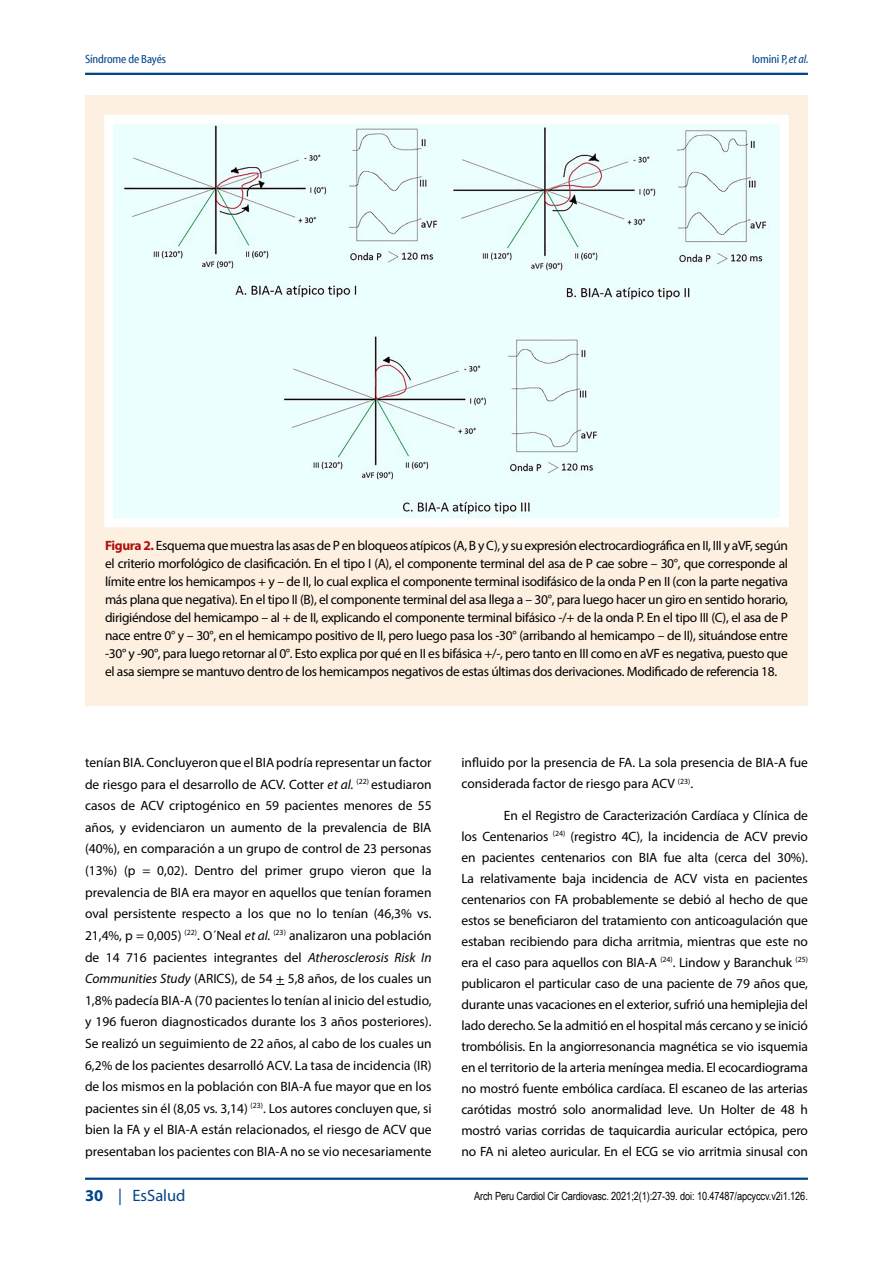
<style>
.page{position:relative;width:893px;height:1263px;background:#fff}
.page>*{position:absolute;margin:0;border:0;box-sizing:border-box;transform-origin:0 0}
.t1{font:16.5px "Myriad Pro";color:#048}
.t2{font:700 16.5px "Myriad Pro";color:#048}
.t3{font:13.5px/21.6px "Myriad Pro";letter-spacing:-.005em;color:#000;text-align:justify}
.t4{font:12px "Myriad Cn Web";letter-spacing:-.01em;color:#048}
.t5{font:11.25px "Arial Narrow";letter-spacing:-.01em;color:#000}
.s1{font-family:"Myriad Cn It Web"}
.s2{font-weight:700;color:#ae0f0a}
.s3{font-style:italic}
</style>
<div class="page">
<hr style="left:85px;top:73px;width:723px;height:2px;background:#048">
<hr style="left:85px;top:1177px;width:723px;height:3px;background:#048">
<div style="left:85px;top:96px;width:723px;height:610px;background:#fdf0e1"></div>
<img style="left:114px;top:125px;width:665px;height:392px">
<div style="left:104px;top:115px;width:685px;height:412px;border:9px solid #fff"></div>
<p class="t4" style="left:85px;top:53px;width:82px">Síndrome de Bayés</p>
<p class="t4" style="left:752px;top:53px;width:58px">Iomini P, <span class="s1">et al.</span></p>
<p class="t3" style="left:105px;top:536px;width:684px;line-height:18px"><span class="s2">Figura 2.</span> Esquema que muestra las asas de P en bloqueos atípicos (A, B y C), y su expresión electrocardiográfica en II, III y aVF, según el criterio morfológico de clasificación. En el tipo I (A), el componente terminal del asa de P cae sobre – 30°, que corresponde al límite entre los hemicampos + y – de II, lo cual explica el componente terminal isodifásico de la onda P en II (con la parte negativa más plana que negativa). En el tipo II (B), el componente terminal del asa llega a – 30°, para luego hacer un giro en sentido horario, dirigiéndose del hemicampo – al + de II, explicando el componente terminal bifásico -/+ de la onda P. En el tipo III (C), el asa de P nace entre 0° y – 30°, en el hemicampo positivo de II, pero luego pasa los -30° (arribando al hemicampo – de II), situándose entre -30° y -90°, para luego retornar al 0°. Esto explica por qué en II es bifásica +/-, pero tanto en III como en aVF es negativa, puesto que el asa siempre se mantuvo dentro de los hemicampos negativos de estas últimas dos derivaciones. Modificado de referencia 18.</p>
<p class="t3" style="left:85px;top:751px;width:348px">tenían BIA. Concluyeron que el BIA podría representar un factor de riesgo para el desarrollo de ACV. Cotter <span class="s3">et al.</span> <sup>(22)</sup> estudiaron casos de ACV criptogénico en 59 pacientes menores de 55 años, y evidenciaron un aumento de la prevalencia de BIA (40%), en comparación a un grupo de control de 23 personas (13%) (p = 0,02). Dentro del primer grupo vieron que la prevalencia de BIA era mayor en aquellos que tenían foramen oval persistente respecto a los que no lo tenían (46,3% vs.<br>21,4%, p = 0,005) <sup>(22)</sup>. O´Neal <span class="s3">et al.</span> <sup>(23)</sup> analizaron una población de 14 716 pacientes integrantes del <span class="s3">Atherosclerosis Risk In Communities Study</span> (ARICS), de 54 + 5,8 años, de los cuales un 1,8% padecía BIA-A (70 pacientes lo tenían al inicio del estudio, y 196 fueron diagnosticados durante los 3 años posteriores).<br>Se realizó un seguimiento de 22 años, al cabo de los cuales un 6,2% de los pacientes desarrolló ACV. La tasa de incidencia (IR) de los mismos en la población con BIA-A fue mayor que en los pacientes sin él (8,05 vs. 3,14) <sup>(23)</sup>. Los autores concluyen que, si bien la FA y el BIA-A están relacionados, el riesgo de ACV que presentaban los pacientes con BIA-A no se vio necesariamente</p>
<p class="t3" style="left:461px;top:752px;width:348px;line-height:21px">influido por la presencia de FA. La sola presencia de BIA-A fue considerada factor de riesgo para ACV <sup>(23)</sup>.</p>
<p class="t3" style="left:461px;top:804px;width:348px;line-height:21px;text-indent:43px">En el Registro de Caracterización Cardíaca y Clínica de los Centenarios <sup>(24)</sup> (registro 4C), la incidencia de ACV previo en pacientes centenarios con BIA fue alta (cerca del 30%).<br>La relativamente baja incidencia de ACV vista en pacientes centenarios con FA probablemente se debió al hecho de que estos se beneficiaron del tratamiento con anticoagulación que estaban recibiendo para dicha arritmia, mientras que este no era el caso para aquellos con BIA-A <sup>(24)</sup>. Lindow y Baranchuk <sup>(25) </sup>publicaron el particular caso de una paciente de 79 años que, durante unas vacaciones en el exterior, sufrió una hemiplejia del lado derecho. Se la admitió en el hospital más cercano y se inició trombólisis. En la angiorresonancia magnética se vio isquemia en el territorio de la arteria meníngea media. El ecocardiograma no mostró fuente embólica cardíaca. El escaneo de las arterias carótidas mostró solo anormalidad leve. Un Holter de 48 h mostró varias corridas de taquicardia auricular ectópica, pero no FA ni aleteo auricular. En el ECG se vio arritmia sinusal con</p>
<p class="t1" style="left:118px;top:1185px;width:69px">| EsSalud</p>
<p class="t2" style="left:85px;top:1184px;width:20px">30</p>
<p class="t5" style="left:474px;top:1188px;width:335px">Arch Peru Cardiol Cir Cardiovasc. 2021;2(1):27-39. doi: 10.47487/apcyccv.v2i1.126.</p>
</div>
